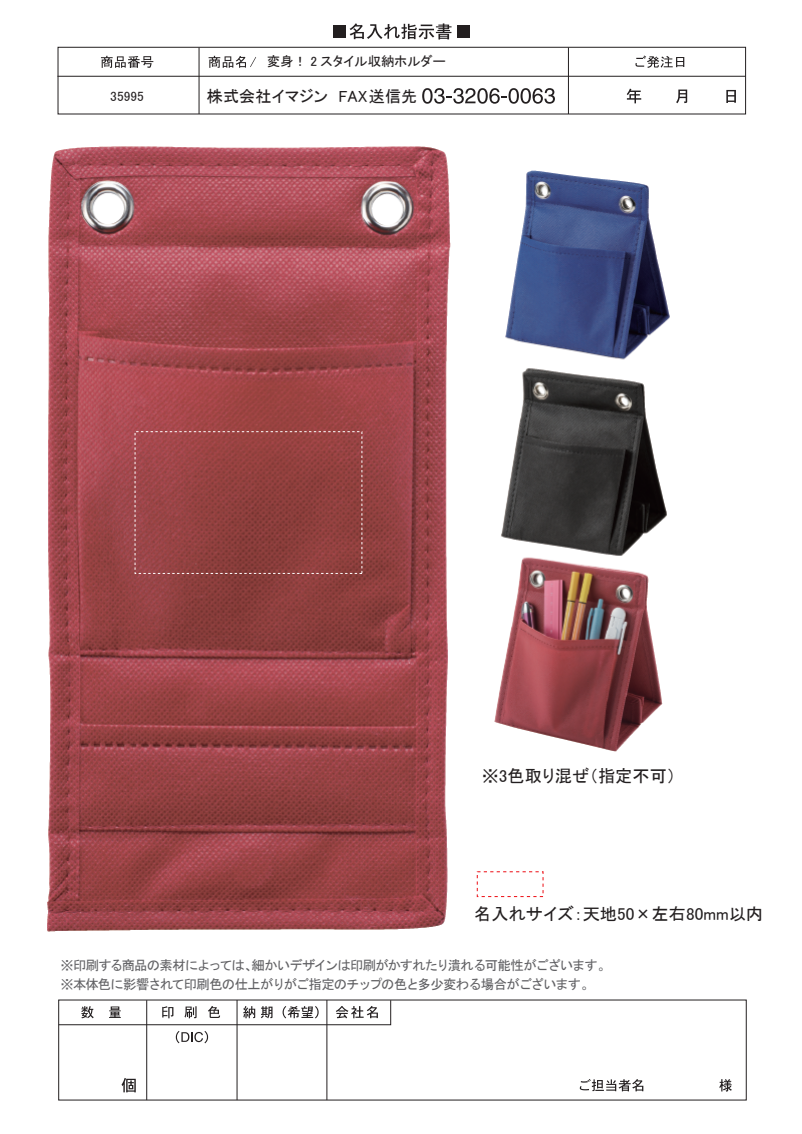
<style>
.page{position:relative;width:802px;height:1134px;background:#fff}
.page>*{position:absolute;margin:0;border:0;box-sizing:border-box;transform-origin:0 0}
.t1{font:17.2px "MS P Gothic";color:#231f20}
.t2{font:16.2px "MS P Gothic";color:#231f20}
.t3{font:13.5px "MS P Gothic";color:#231f20}
.t4{font:13.4px/19.1px "MS Gothic";letter-spacing:-.065em;color:#616164}
</style>
<div class="page">
<img style="left:47px;top:146px;width:404px;height:786px">
<hr style="left:237px;top:1000px;width:1px;height:100px;background:#231f20">
<hr style="left:146px;top:1000px;width:1px;height:100px;background:#231f20">
<hr style="left:326px;top:1000px;width:1px;height:100px;background:#231f20">
<svg style="left:58px;top:999px;width:333px;height:26px"></svg>
<svg style="left:176px;top:1031px;width:32px;height:12px"></svg>
<svg style="left:122px;top:1078px;width:14px;height:14px"></svg>
<svg style="left:580px;top:1079px;width:63px;height:12px"></svg>
<svg style="left:719px;top:1079px;width:13px;height:12px"></svg>
<div style="left:58px;top:47px;width:688px;height:67px;border:1px solid #231f20"></div>
<svg style="left:627px;top:89px;width:14px;height:14px"></svg>
<svg style="left:676px;top:90px;width:11px;height:13px"></svg>
<svg style="left:726px;top:90px;width:10px;height:13px"></svg>
<hr style="left:199px;top:48px;width:1px;height:66px;background:#231f20">
<div style="left:333px;top:25px;width:12px;height:13px;background:#231f20"></div>
<svg style="left:350px;top:23px;width:101px;height:17px"></svg>
<div style="left:457px;top:25px;width:12px;height:13px;background:#231f20"></div>
<svg style="left:422px;top:88px;width:133px;height:16px"></svg>
<hr style="left:568px;top:48px;width:1px;height:66px;background:#231f20">
<hr style="left:57px;top:76px;width:688px;height:1px;background:#231f20">
<svg style="left:101px;top:56px;width:52px;height:12px"></svg>
<svg style="left:209px;top:56px;width:47px;height:12px"></svg>
<svg style="left:635px;top:55px;width:49px;height:13px"></svg>
<div style="left:477px;top:871px;width:66px;height:26px;border:1px dashed #ee1d23"></div>
<img style="left:494px;top:170px;width:176px;height:582px">
<p class="t3" style="left:110px;top:89px;width:35px">35995</p>
<p class="t3" style="left:267px;top:55px;width:181px">変身！ 2 スタイル収納ホルダー</p>
<p class="t2" style="left:207px;top:88px;width:212px">株式会社イマジン FAX送信先</p>
<p class="t1" style="left:482px;top:767px;width:195px">※3色取り混ぜ（指定不可）</p>
<p class="t1" style="left:474px;top:905px;width:290px">名入れサイズ：天地50×左右80mm以内</p>
<p class="t4" style="left:61px;top:955px;width:552px">※印刷する商品の素材によっては、細かいデザインは印刷がかすれたり潰れる可能性がございます。※本体色に影響されて印刷色の仕上がりがご指定のチップの色と多少変わる場合がございます。</p>
</div>
